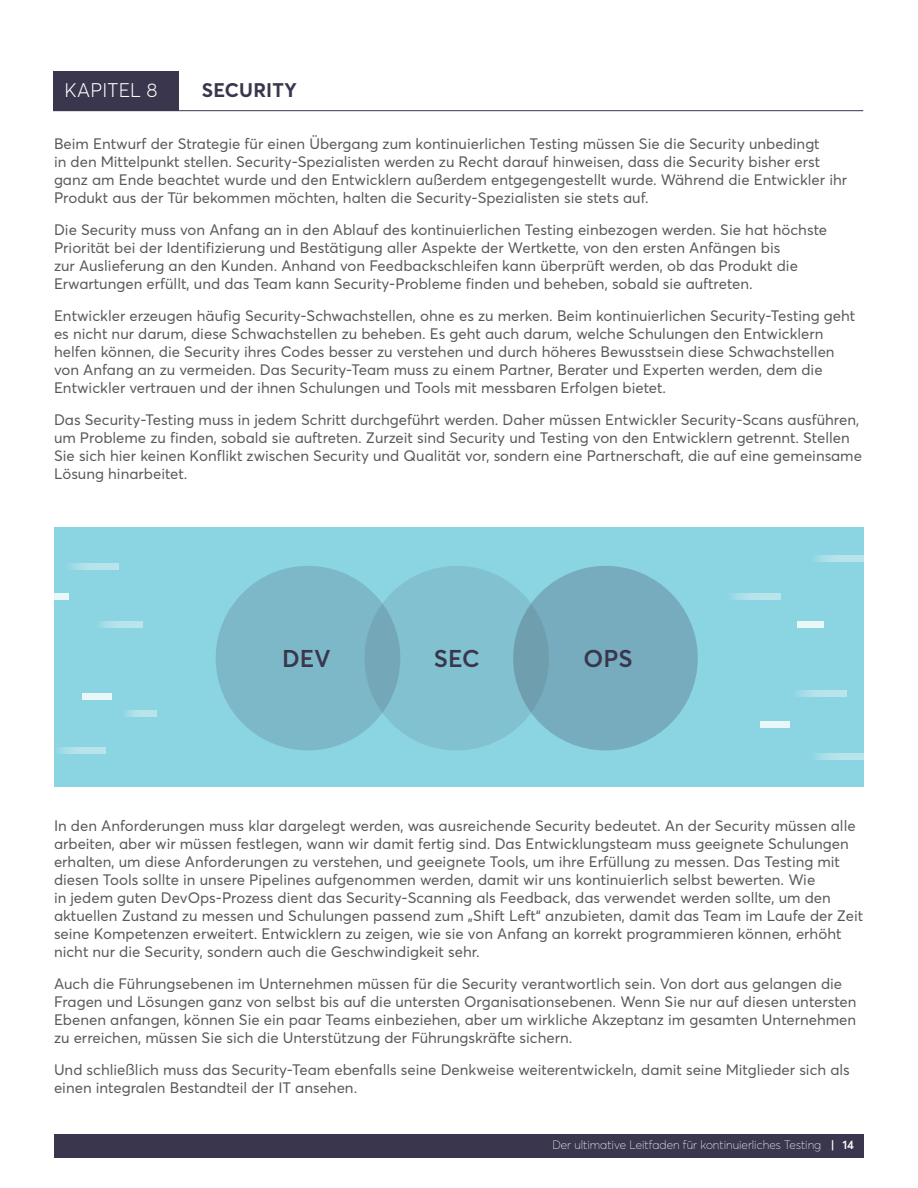
<style>
.page{position:relative;width:918px;height:1188px;background:#fff}
.page>*{position:absolute;margin:0;border:0;box-sizing:border-box;transform-origin:0 0}
.t1{font:600 24px "Averta";color:#39364d}
.t2{font:300 19.5px "Averta";letter-spacing:.01em;color:#fff}
.t3{font:700 19.5px "Averta";letter-spacing:.01em;color:#39364d}
.t4{font:15px/18px "Averta";color:#59595c}
.t5{font:100 12px "Averta";color:#fff}
.s1{font-weight:600}
</style>
<div class="page">
<div style="left:53px;top:71px;width:125px;height:40px;background:#39364d"></div>
<hr style="left:53px;top:110px;width:810px;height:1px;background:#39364d">
<div style="left:54px;top:528px;width:810px;height:259px;background:#8bd4e2"></div>
<svg style="left:815px;top:556px;width:49px;height:6px"></svg>
<svg style="left:70px;top:564px;width:48px;height:6px"></svg>
<svg style="left:815px;top:754px;width:49px;height:6px"></svg>
<svg style="left:58px;top:748px;width:47px;height:6px"></svg>
<svg style="left:732px;top:594px;width:49px;height:6px"></svg>
<div style="left:54px;top:594px;width:14px;height:6px;background:#eaf7f9"></div>
<svg style="left:797px;top:691px;width:49px;height:6px"></svg>
<svg style="left:126px;top:710px;width:30px;height:6px"></svg>
<div style="left:797px;top:621px;width:26px;height:6px;background:#eaf7f9"></div>
<svg style="left:100px;top:621px;width:43px;height:6px"></svg>
<div style="left:761px;top:721px;width:29px;height:6px;background:#eaf7f9"></div>
<div style="left:82px;top:694px;width:29px;height:6px;background:#eaf7f9"></div>
<div style="left:364px;top:566px;width:185px;height:184px;background:#81c1d0;border-radius:50%"></div>
<div style="left:216px;top:566px;width:184px;height:184px;background:linear-gradient(to right,#7ebccb,#78afbf);border-radius:50%"></div>
<div style="left:513px;top:566px;width:185px;height:184px;background:linear-gradient(to right,#72a5b6,#78afc0);border-radius:50%"></div>
<div style="left:54px;top:1134px;width:810px;height:23px;background:#39364d"></div>
<h2 class="t2" style="left:65px;top:79px;width:95px">KAPITEL 8</h2>
<h2 class="t3" style="left:202px;top:78px;width:97px">SECURITY</h2>
<p class="t4" style="left:54px;top:134px;width:795px">Beim Entwurf der Strategie für einen Übergang zum kontinuierlichen Testing müssen Sie die Security unbedingt<br>in den Mittelpunkt stellen. Security-Spezialisten werden zu Recht darauf hinweisen, dass die Security bisher erst ganz am Ende beachtet wurde und den Entwicklern außerdem entgegengestellt wurde. Während die Entwickler ihr Produkt aus der Tür bekommen möchten, halten die Security-Spezialisten sie stets auf.</p>
<p class="t4" style="left:54px;top:220px;width:775px">Die Security muss von Anfang an in den Ablauf des kontinuierlichen Testing einbezogen werden. Sie hat höchste Priorität bei der Identifizierung und Bestätigung aller Aspekte der Wertkette, von den ersten Anfängen bis<br>zur Auslieferung an den Kunden. Anhand von Feedbackschleifen kann überprüft werden, ob das Produkt die Erwartungen erfüllt, und das Team kann Security-Probleme finden und beheben, sobald sie auftreten.</p>
<p class="t4" style="left:54px;top:307px;width:803px">Entwickler erzeugen häufig Security-Schwachstellen, ohne es zu merken. Beim kontinuierlichen Security-Testing geht es nicht nur darum, diese Schwachstellen zu beheben. Es geht auch darum, welche Schulungen den Entwicklern helfen können, die Security ihres Codes besser zu verstehen und durch höheres Bewusstsein diese Schwachstellen von Anfang an zu vermeiden. Das Security-Team muss zu einem Partner, Berater und Experten werden, dem die Entwickler vertrauen und der ihnen Schulungen und Tools mit messbaren Erfolgen bietet.</p>
<p class="t4" style="left:54px;top:411px;width:809px">Das Security-Testing muss in jedem Schritt durchgeführt werden. Daher müssen Entwickler Security-Scans ausführen, um Probleme zu finden, sobald sie auftreten. Zurzeit sind Security und Testing von den Entwicklern getrennt. Stellen Sie sich hier keinen Konflikt zwischen Security und Qualität vor, sondern eine Partnerschaft, die auf eine gemeinsame Lösung hinarbeitet.</p>
<h1 class="t1" style="left:282px;top:643px;width:50px">DEV</h1>
<h1 class="t1" style="left:434px;top:643px;width:47px">SEC</h1>
<h1 class="t1" style="left:583px;top:643px;width:51px">OPS</h1>
<p class="t4" style="left:54px;top:817px;width:811px">In den Anforderungen muss klar dargelegt werden, was ausreichende Security bedeutet. An der Security müssen alle arbeiten, aber wir müssen festlegen, wann wir damit fertig sind. Das Entwicklungsteam muss geeignete Schulungen erhalten, um diese Anforderungen zu verstehen, und geeignete Tools, um ihre Erfüllung zu messen. Das Testing mit diesen Tools sollte in unsere Pipelines aufgenommen werden, damit wir uns kontinuierlich selbst bewerten. Wie<br>in jedem guten DevOps-Prozess dient das Security-Scanning als Feedback, das verwendet werden sollte, um den aktuellen Zustand zu messen und Schulungen passend zum „Shift Left“ anzubieten, damit das Team im Laufe der Zeit seine Kompetenzen erweitert. Entwicklern zu zeigen, wie sie von Anfang an korrekt programmieren können, erhöht nicht nur die Security, sondern auch die Geschwindigkeit sehr.</p>
<p class="t4" style="left:54px;top:975px;width:804px">Auch die Führungsebenen im Unternehmen müssen für die Security verantwortlich sein. Von dort aus gelangen die Fragen und Lösungen ganz von selbst bis auf die untersten Organisationsebenen. Wenn Sie nur auf diesen untersten Ebenen anfangen, können Sie ein paar Teams einbeziehen, aber um wirkliche Akzeptanz im gesamten Unternehmen zu erreichen, müssen Sie sich die Unterstützung der Führungskräfte sichern.</p>
<p class="t4" style="left:54px;top:1061px;width:797px">Und schließlich muss das Security-Team ebenfalls seine Denkweise weiterentwickeln, damit seine Mitglieder sich als einen integralen Bestandteil der IT ansehen.</p>
<p class="t5" style="left:552px;top:1138px;width:303px">Der ultimative Leitfaden für kontinuierliches Testing <span class="s1">| 14</span></p>
</div>
